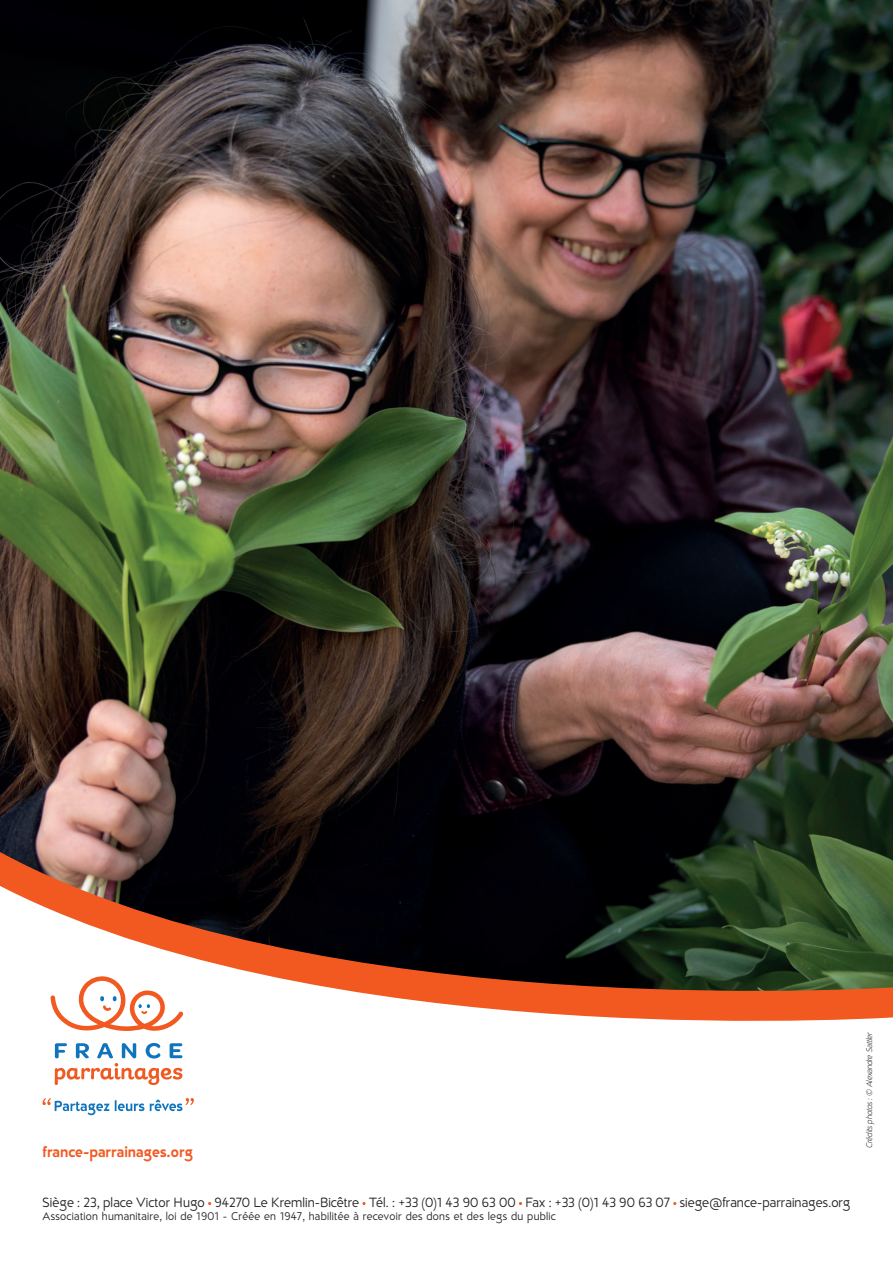
<style>
.page{position:relative;width:893px;height:1263px;background:#fff}
.page>*{position:absolute;margin:0;border:0;box-sizing:border-box;transform-origin:0 0}
.t1{font:700 15px "D Hanna Soft";color:#f15921}
.t2{font:13.5px "D Hanna Soft";letter-spacing:.005em;color:#231f20}
.t3{font:11.25px "D Hanna Soft";letter-spacing:.025em;color:#231f20}
.t4{font:italic 300 8.25px "D Hanna Soft";letter-spacing:-.02em;color:#231f20}
</style>
<div class="page">
<img style="left:0;top:0;width:893px;height:816px">
<svg style="left:55px;top:1046px;width:127px;height:39px"></svg>
<svg style="left:43px;top:1098px;width:101px;height:17px"></svg>
<svg style="left:150px;top:1098px;width:44px;height:13px"></svg>
<svg style="left:0;top:816px;width:893px;height:230px"></svg>
<svg style="left:362px;top:1202px;width:4px;height:3px"></svg>
<p class="t1" style="left:43px;top:1142px;width:152px">france-parrainages.org</p>
<p class="t2" style="left:43px;top:1194px;width:809px">Siège : 23, place Victor Hugo 94270 Le Kremlin-Bicêtre Tél. : +33 (0)1 43 90 63 00 Fax : +33 (0)1 43 90 63 07 siege@france-parrainages.org</p>
<p class="t3" style="left:43px;top:1209px;width:515px">Association humanitaire, loi de 1901 - Créée en 1947, habilitée à recevoir des dons et des legs du public</p>
<p class="t4" style="left:864px;top:1148px;width:117px;rotate:-90deg">Crédits photos : © Alexandre Sattler</p>
</div>
